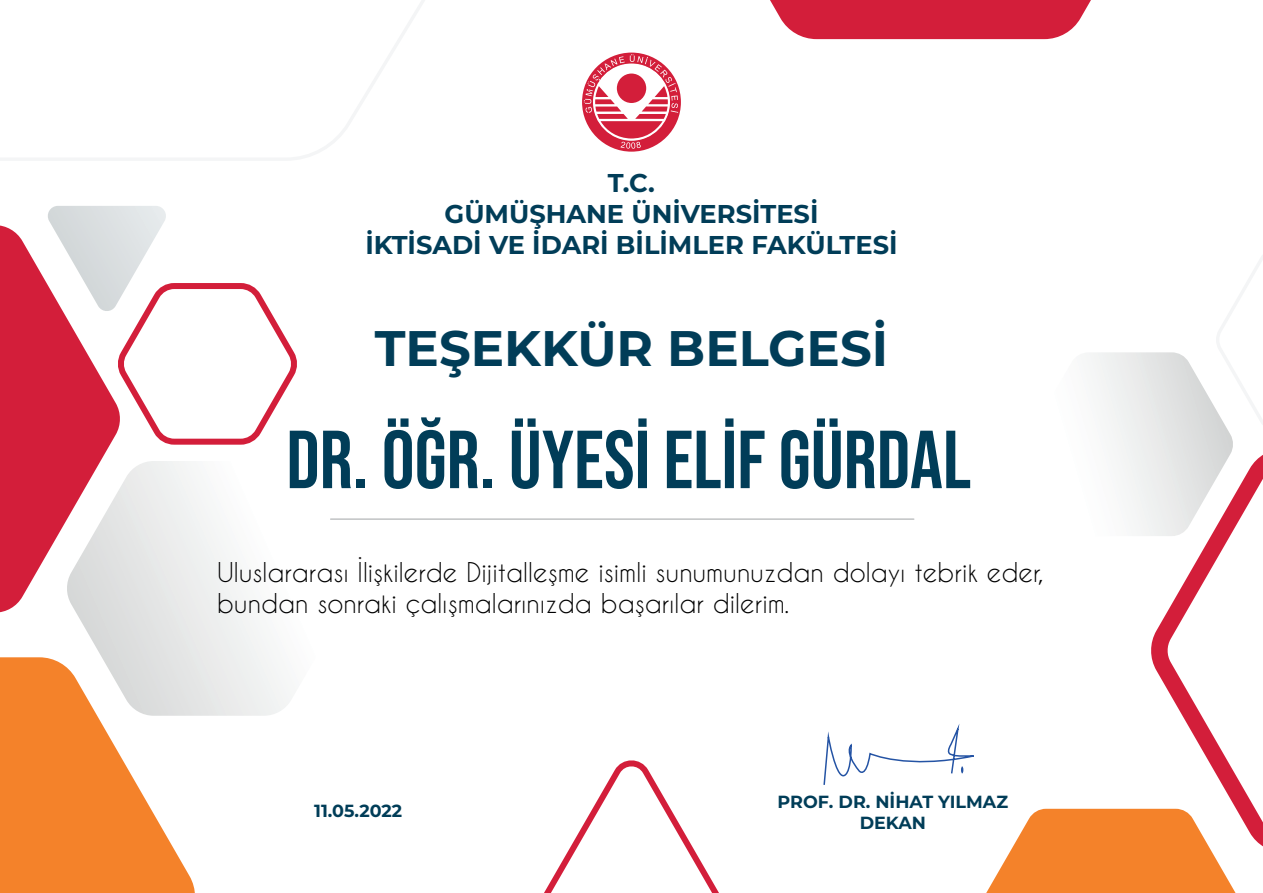
<style>
.page{position:relative;width:1263px;height:893px;background:#fff}
.page>*{position:absolute;margin:0;border:0;box-sizing:border-box;transform-origin:0 0}
.t1{font:82.05px "Bebas Neue";color:#013d58}
.t2{font:700 49.95px "Montserrat";color:#013d58}
.t3{font:700 25.8px/30.9px "Montserrat";color:#013d58;text-align:center}
.t4{font:25.65px/30.8px "Caviar Dreams";color:#000001}
.t5{font:25.65px "Caviar Dreams";color:#231f20}
.t6{font:700 17.55px/21.1px "Montserrat";color:#013d58;text-align:center}
</style>
<div class="page">
<svg style="left:76px;top:461px;width:255px;height:255px"></svg>
<svg style="left:0;top:0;width:425px;height:160px"></svg>
<svg style="left:0;top:225px;width:121px;height:388px;fill:#d31e3a"></svg>
<svg style="left:1089px;top:255px;width:174px;height:255px"></svg>
<svg style="left:544px;top:760px;width:175px;height:133px"></svg>
<svg style="left:986px;top:809px;width:250px;height:84px;background:#f5944a"></svg>
<svg style="left:1135px;top:440px;width:128px;height:421px"></svg>
<svg style="left:0;top:657px;width:197px;height:236px;fill:#f4822a"></svg>
<svg style="left:770px;top:0;width:321px;height:39px;background:#d6314a"></svg>
<hr style="left:331px;top:518px;width:583px;height:2px;background:#c7c9ca">
<svg style="left:45px;top:206px;width:252px;height:242px"></svg>
<svg style="left:582px;top:53px;width:99px;height:99px"></svg>
<svg style="left:584px;top:54px;width:94px;height:95px"></svg>
<svg style="left:823px;top:724px;width:151px;height:61px"></svg>
<p class="t3" style="left:365px;top:166px;width:533px">T.C.<br>GÜMÜŞHANE ÜNİVERSİTESİ<br>İKTİSADİ VE İDARİ BİLİMLER FAKÜLTESİ</p>
<h2 class="t2" style="left:375px;top:312px;width:515px">TEŞEKKÜR BELGESİ</h2>
<h1 class="t1" style="left:286px;top:413px;width:686px">DR. ÖĞR. ÜYESİ ELİF GÜRDAL</h1>
<p class="t5" style="left:358px;top:534px;width:6px">.</p>
<p class="t4" style="left:217px;top:556px;width:828px">Uluslararası Ilişkilerde Dijitalleşme isimli sunumunuzdan dolayı tebrik eder, bundan sonraki çalışmalarınızda başarılar dilerim.</p>
<p class="t6" style="left:314px;top:799px;width:89px">11.05.2022</p>
<p class="t6" style="left:778px;top:791px;width:232px">PROF. DR. NİHAT YILMAZ<br>DEKAN</p>
</div>
